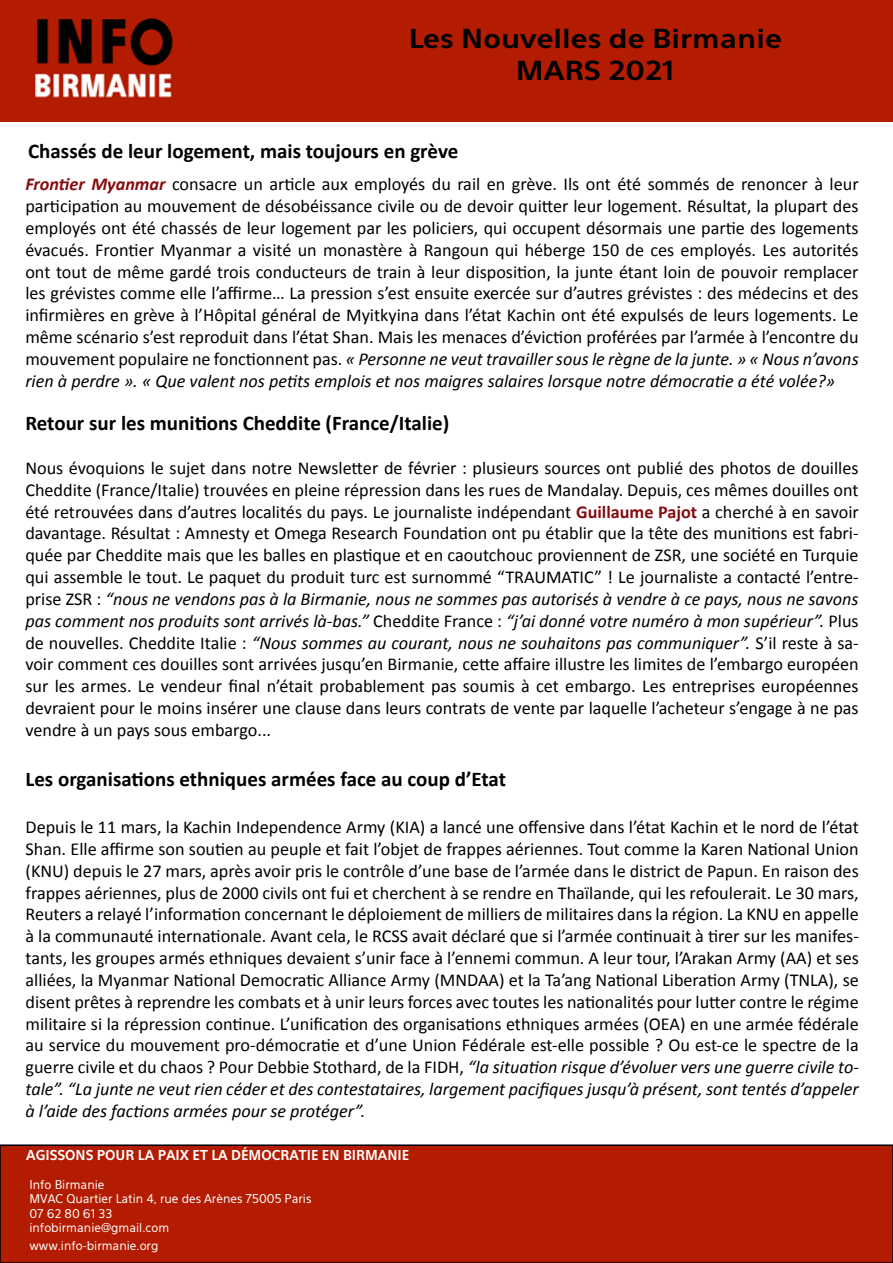
<style>
.page{position:relative;width:893px;height:1263px;background:#fff}
.page>*{position:absolute;margin:0;border:0;box-sizing:border-box;transform-origin:0 0}
.t1{font:700 25.95px/32.4px "Eau Sans";color:#000;text-align:center;scale:1.14 1}
.t2{font:700 21px "Calibri";color:#000}
.t3{font:18.15px/21.8px "Calibri";color:#000;text-align:justify}
.t4{font:700 13.5px "Eau Sans";color:#fff}
.t5{font:12px/14.4px "Eau Sans";color:#fff}
.s1{font-weight:700;font-style:italic;color:#840c0e}
.s2{font-style:italic}
.s3{font-weight:700;color:#840c0e}
</style>
<div class="page">
<div style="left:0;top:1145px;width:893px;height:118px;background:#b31c01"></div>
<div style="left:0;top:1144px;width:893px;height:119px;border:2px solid #000"></div>
<div style="left:0;top:0;width:893px;height:122px;background:#b31c00"></div>
<h1 class="t1" style="left:409px;top:22px;width:329px">Les Nouvelles de Birmanie<br>MARS 2021</h1>
<p class="t2" style="left:28px;top:136px;width:432px">Chassés de leur logement, mais toujours en grève</p>
<p class="t3" style="left:25px;top:173px;width:835px"><span class="s1">Frontier Myanmar</span> consacre un article aux employés du rail en grève. Ils ont été sommés de renoncer à leur participation au mouvement de désobéissance civile ou de devoir quitter leur logement. Résultat, la plupart des employés ont été chassés de leur logement par les policiers, qui occupent désormais une partie des logements évacués. Frontier Myanmar a visité un monastère à Rangoun qui héberge 150 de ces employés. Les autorités ont tout de même gardé trois conducteurs de train à leur disposition, la junte étant loin de pouvoir remplacer les grévistes comme elle l’affirme… La pression s’est ensuite exercée sur d’autres grévistes : des médecins et des infirmières en grève à l’Hôpital général de Myitkyina dans l’état Kachin ont été expulsés de leurs logements. Le même scénario s’est reproduit dans l’état Shan. Mais les menaces d’éviction proférées par l’armée à l’encontre du mouvement populaire ne fonctionnent pas. <span class="s2">« Personne ne veut travailler sous le règne de la junte. » « Nous n’avons rien à perdre ». « Que valent nos petits emplois et nos maigres salaires lorsque notre démocratie a été volée?»</span></p>
<p class="t2" style="left:25px;top:408px;width:425px">Retour sur les munitions Cheddite (France/Italie)</p>
<p class="t3" style="left:25px;top:457px;width:835px">Nous évoquions le sujet dans notre Newsletter de février : plusieurs sources ont publié des photos de douilles Cheddite (France/Italie) trouvées en pleine répression dans les rues de Mandalay. Depuis, ces mêmes douilles ont été retrouvées dans d’autres localités du pays. Le journaliste indépendant <span class="s3">Guillaume Pajot</span> a cherché à en savoir davantage. Résultat : Amnesty et Omega Research Foundation ont pu établir que la tête des munitions est fabri&shy;quée par Cheddite mais que les balles en plastique et en caoutchouc proviennent de ZSR, une société en Turquie qui assemble le tout. Le paquet du produit turc est surnommé “TRAUMATIC” ! Le journaliste a contacté l’entre&shy;prise ZSR : <span class="s2">“nous ne vendons pas à la Birmanie, nous ne sommes pas autorisés à vendre à ce pays, nous ne savons pas comment nos produits sont arrivés là-bas.”</span> Cheddite France : <span class="s2">“j’ai donné votre numéro à mon supérieur”.</span> Plus de nouvelles. Cheddite Italie : <span class="s2">“Nous sommes au courant, nous ne souhaitons pas communiquer”.</span> S’il reste à sa&shy;voir comment ces douilles sont arrivées jusqu’en Birmanie, cette affaire illustre les limites de l’embargo européen sur les armes. Le vendeur final n’était probablement pas soumis à cet embargo. Les entreprises européennes devraient pour le moins insérer une clause dans leurs contrats de vente par laquelle l’acheteur s’engage à ne pas vendre à un pays sous embargo...</p>
<p class="t2" style="left:26px;top:764px;width:482px">Les organisations ethniques armées face au coup d’Etat</p>
<p class="t3" style="left:26px;top:816px;width:835px">Depuis le 11 mars, la Kachin Independence Army (KIA) a lancé une offensive dans l’état Kachin et le nord de l’état Shan. Elle affirme son soutien au peuple et fait l’objet de frappes aériennes. Tout comme la Karen National Union (KNU) depuis le 27 mars, après avoir pris le contrôle d’une base de l’armée dans le district de Papun. En raison des frappes aériennes, plus de 2000 civils ont fui et cherchent à se rendre en Thaïlande, qui les refoulerait. Le 30 mars, Reuters a relayé l’information concernant le déploiement de milliers de militaires dans la région. La KNU en appelle à la communauté internationale. Avant cela, le RCSS avait déclaré que si l’armée continuait à tirer sur les manifes&shy;tants, les groupes armés ethniques devaient s’unir face à l’ennemi commun. A leur tour, l’Arakan Army (AA) et ses alliées, la Myanmar National Democratic Alliance Army (MNDAA) et la Ta’ang National Liberation Army (TNLA), se disent prêtes à reprendre les combats et à unir leurs forces avec toutes les nationalités pour lutter contre le régime militaire si la répression continue. L’unification des organisations ethniques armées (OEA) en une armée fédérale au service du mouvement pro-démocratie et d’une Union Fédérale est-elle possible ? Ou est-ce le spectre de la guerre civile et du chaos ? Pour Debbie Stothard, de la FIDH, <span class="s2">“la situation risque d’évoluer vers une guerre civile to&shy;tale”. “La junte ne veut rien céder et des contestataires, largement pacifiques jusqu’à présent, sont tentés d’appeler à l’aide des factions armées pour se protéger”.</span></p>
<p class="t4" style="left:26px;top:1147px;width:385px">AGISSONS POUR LA PAIX ET LA DÉMOCRATIE EN BIRMANIE</p>
<p class="t5" style="left:29px;top:1177px;width:284px">Info Birmanie<br>MVAC Quartier Latin 4, rue des Arènes 75005 Paris<br>07 62 80 61 33<br>infobirmanie@gmail.com</p>
<p class="t5" style="left:29px;top:1239px;width:131px">www.info-birmanie.org</p>
</div>
